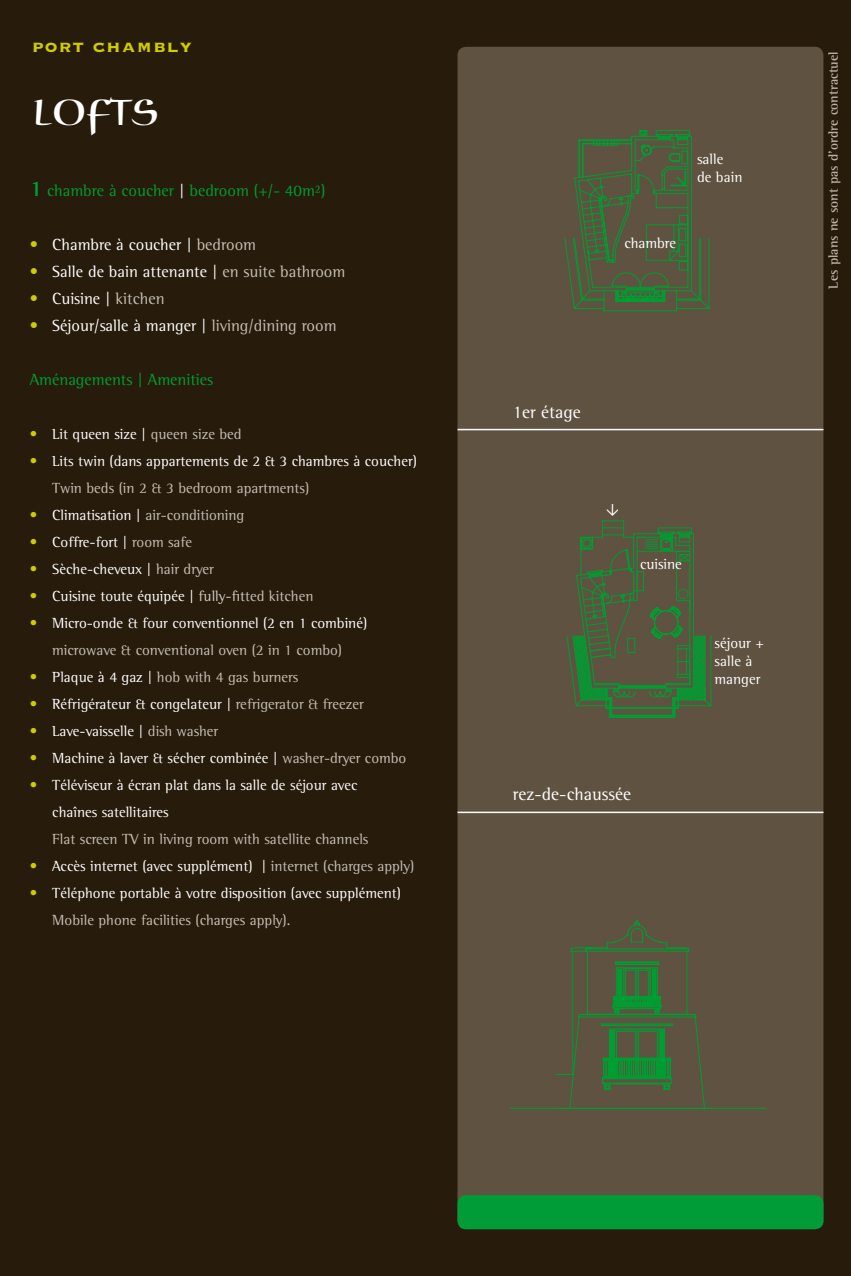
<style>
.page{position:relative;width:851px;height:1276px;background:#fff}
.page>*{position:absolute;margin:0;border:0;box-sizing:border-box;transform-origin:0 0}
.t1{font:37.8px "Braganza ITC";color:#fff}
.t2{font:21px "Copperplate Thirty Three BC";letter-spacing:.05em;color:#ccce00}
.t3{font:18px "Rotis Semi Serif";color:#fff}
.t4{font:16.5px "Rotis Semi Serif";color:#fff}
.t5{font:16.5px "Rotis Semi Serif";color:#009d32}
.t6{font:15px/27px "Rotis Semi Serif";color:#fff}
.t7{font:15px "Rotis Semi Serif";color:#c5bfb5}
.t8{font:700 13.5px "Rotis Semi Serif";color:#bab2a7}
.s1{font-weight:700;font-size:22.5px}
.s2{color:#fff}
.s3{color:#ccce00}
.s4{color:#c5bfb5}
.s5{color:#d0ccc4}
</style>
<div class="page">
<div style="left:0;top:0;width:850px;height:1276px;background:#271b0b"></div>
<div style="left:457px;top:47px;width:366px;height:1182px;background:#5f5241;border-radius:9px"></div>
<svg style="left:564px;top:130px;width:146px;height:182px"></svg>
<svg style="left:510px;top:920px;width:256px;height:189px"></svg>
<svg style="left:556px;top:947px;width:149px;height:162px"></svg>
<hr style="left:457px;top:429px;width:366px;height:1px;background:#fff">
<hr style="left:457px;top:811px;width:366px;height:2px;background:#fff">
<div style="left:457px;top:1195px;width:366px;height:34px;background:#009c38;border-radius:9px"></div>
<svg style="left:537px;top:430px;width:174px;height:288px"></svg>
<h2 class="t2" style="left:32px;top:36px;width:162px">port chambly</h2>
<h1 class="t1" style="left:32px;top:90px;width:129px">lofts</h1>
<p class="t5" style="left:30px;top:181px;width:297px"><span class="s1">1</span> chambre à coucher <span class="s2">|</span> bedroom (+/- 40m²)</p>
<p class="t4" style="left:30px;top:235px;width:228px"><span class="s3">•</span> Chambre à coucher | <span class="s4">bedroom</span></p>
<p class="t4" style="left:30px;top:262px;width:317px"><span class="s3">•</span> Salle de bain attenante | <span class="s4">en suite bathroom</span></p>
<p class="t4" style="left:30px;top:289px;width:136px"><span class="s3">•</span> Cuisine | <span class="s4">kitchen</span></p>
<p class="t4" style="left:30px;top:316px;width:308px"><span class="s3">•</span> Séjour/salle à manger | <span class="s4">living/dining room</span></p>
<p class="t5" style="left:30px;top:370px;width:185px">Aménagements | Amenities</p>
<p class="t6" style="left:30px;top:420px;width:213px"><span class="s3">•</span> Lit queen size | <span class="s4">queen size bed</span></p>
<p class="t6" style="left:52px;top:447px;width:366px;text-indent:-22px"><span class="s3">•</span> Lits twin (dans appartements de 2 &amp; 3 chambres à coucher)<br><span class="s4">Twin beds (in 2 &amp; 3 bedroom apartments)</span></p>
<p class="t7" style="left:30px;top:506px;width:216px"><span class="s3">•</span> <span class="s2">Climatisation |</span> air-conditioning</p>
<p class="t6" style="left:30px;top:528px;width:164px"><span class="s3">•</span> Coffre-fort | <span class="s4">room safe</span></p>
<p class="t6" style="left:30px;top:555px;width:186px"><span class="s3">•</span> Sèche-cheveux | <span class="s4">hair dryer</span></p>
<p class="t6" style="left:30px;top:582px;width:285px"><span class="s3">•</span> Cuisine toute équipée | <span class="s5">fully-fit</span><span class="s4">ted kitchen</span></p>
<p class="t6" style="left:30px;top:609px;width:339px;text-align:center"><span class="s3">•</span> Micro-onde &amp; four conventionnel (2 en 1 combiné) <span class="s4">microwave &amp; conventional oven (2 in 1 combo)</span></p>
<p class="t7" style="left:30px;top:668px;width:270px"><span class="s3">•</span> <span class="s2">Plaque à 4 gaz |</span> hob with 4 gas burners</p>
<p class="t6" style="left:30px;top:690px;width:335px"><span class="s3">•</span> Réfrigérateur &amp; congelateur | <span class="s4">refrigerator &amp; freezer</span></p>
<p class="t6" style="left:30px;top:717px;width:190px"><span class="s3">•</span> Lave-vaisselle | <span class="s4">dish washer</span></p>
<p class="t6" style="left:30px;top:744px;width:378px"><span class="s3">•</span> Machine à laver &amp; sécher combinée | <span class="s4">washer-dryer combo</span></p>
<p class="t6" style="left:52px;top:771px;width:306px;text-indent:-22px"><span class="s3">•</span> Téléviseur à écran plat dans la salle de séjour avec chaînes satellitaires</p>
<p class="t7" style="left:52px;top:830px;width:317px">Flat screen TV in living room with satellite channels</p>
<p class="t6" style="left:30px;top:852px;width:386px"><span class="s3">•</span> Accès internet (avec supplément) | <span class="s4">internet (charges apply)</span></p>
<p class="t6" style="left:52px;top:879px;width:350px;text-indent:-22px"><span class="s3">•</span> Téléphone portable à votre disposition (avec supplément)<br><span class="s4">Mobile phone facilities (charges apply).</span></p>
<p class="t6" style="left:697px;top:150px;width:47px;line-height:18px">salle<br>de bain</p>
<p class="t6" style="left:624px;top:229px;width:53px">chambre</p>
<p class="t3" style="left:513px;top:401px;width:70px">1er étage</p>
<p class="t6" style="left:640px;top:550px;width:43px">cuisine</p>
<p class="t6" style="left:714px;top:634px;width:51px;line-height:18px">séjour + salle à manger</p>
<p class="t3" style="left:513px;top:784px;width:120px">rez-de-chaussée</p>
<p class="t8" style="left:825px;top:289px;width:239px;rotate:-90deg">Les plans ne sont pas d’ordre contractuel</p>
</div>
